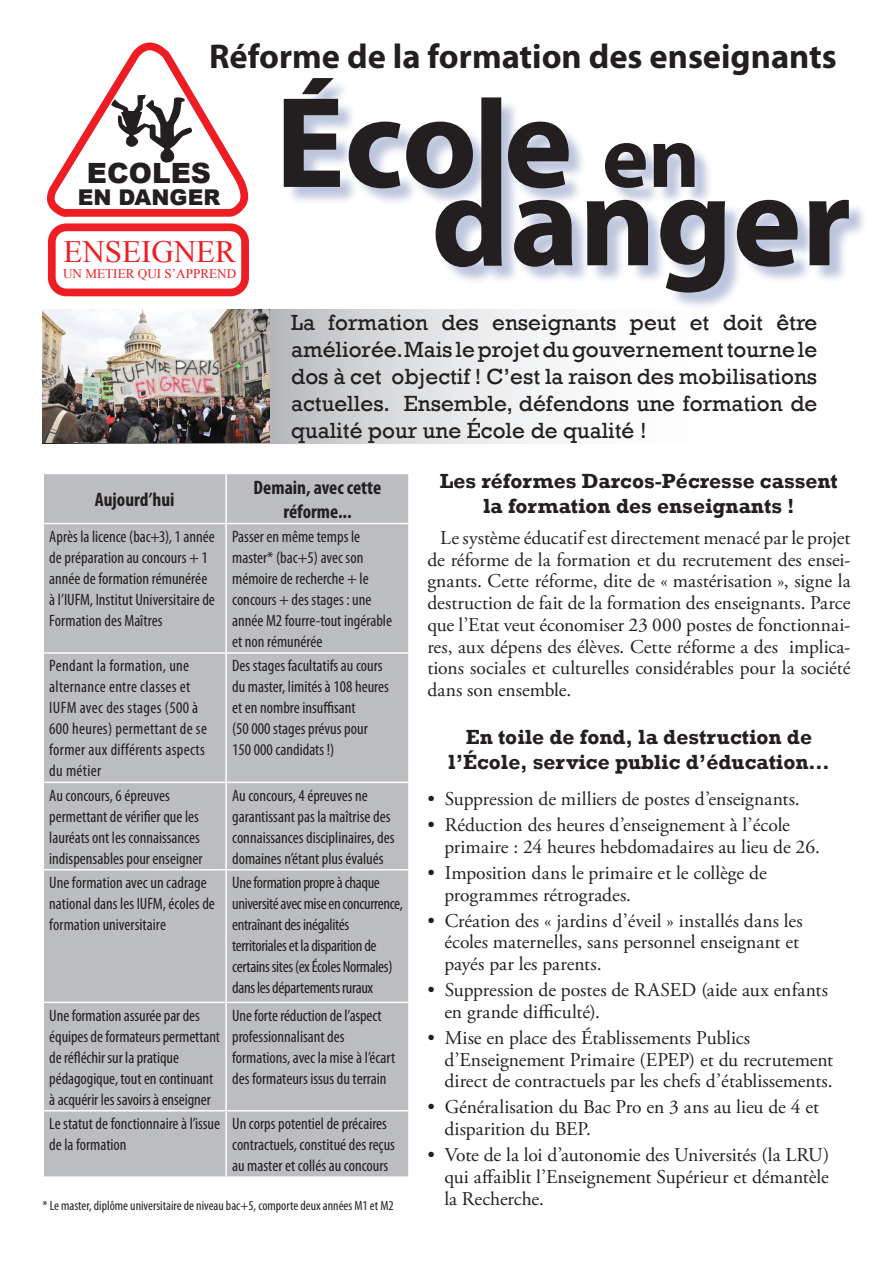
<style>
.page{position:relative;width:893px;height:1263px;background:#fff}
.page>*{position:absolute;margin:0;border:0;box-sizing:border-box;transform-origin:0 0}
.t1{font:700 130.8px "Myriad Pro";color:#231f20}
.t2{font:700 130.65px "Myriad Pro";color:#231f20}
.t3{font:700 34.5px "Myriad Pro";color:#231f20}
.t4{font:31.05px "Times New Roman";color:#ee1d23}
.t5{font:900 27.9px "Arial";color:#231f20}
.t6{font:22.5px/27px "Rockwell";color:#231f20;text-align:justify}
.t7{font:900 21.75px "Arial";color:#231f20}
.Sous-titre{font:700 21px/25.5px "Rockwell";color:#231f20;text-align:center}
.Texte_courant{font:19.5px/21.8px "Adobe Garamond Pro";color:#231f20}
.t8{font:700 condensed 19.5px/23.4px "Myriad Pro";color:#231f20;text-align:center}
.Encadré{font:condensed 16.5px/21px "Myriad Pro";color:#231f20}
.Encadré-2{font:condensed 16.5px/21px "Myriad Pro";letter-spacing:-.02em;color:#231f20}
.Encadré-3{font:condensed 16.5px/21px "Myriad Pro";letter-spacing:.02em;color:#231f20}
.t9{font:condensed 13.5px "Myriad Pro";color:#231f20}
.t10{font:13.2px "Times New Roman";color:#ee1d23}
.s1{font-size:87.75px}
</style>
<div class="page">
<div style="left:44px;top:474px;width:364px;height:702px;background:#bcbdc0"></div>
<hr style="left:225px;top:474px;width:2px;height:49px;background:#fff">
<hr style="left:43px;top:523px;width:183px;height:1px;background:#fff">
<hr style="left:226px;top:523px;width:184px;height:1px;background:#fff">
<hr style="left:225px;top:524px;width:2px;height:128px;background:#fff">
<hr style="left:43px;top:652px;width:183px;height:2px;background:#fff">
<hr style="left:226px;top:652px;width:184px;height:2px;background:#fff">
<hr style="left:225px;top:654px;width:2px;height:128px;background:#fff">
<hr style="left:43px;top:782px;width:183px;height:1px;background:#fff">
<hr style="left:226px;top:782px;width:184px;height:1px;background:#fff">
<hr style="left:225px;top:783px;width:2px;height:86px;background:#fff">
<hr style="left:43px;top:869px;width:183px;height:1px;background:#fff">
<hr style="left:226px;top:869px;width:184px;height:1px;background:#fff">
<hr style="left:225px;top:870px;width:2px;height:132px;background:#fff">
<hr style="left:43px;top:1002px;width:183px;height:1px;background:#fff">
<hr style="left:226px;top:1002px;width:184px;height:1px;background:#fff">
<hr style="left:225px;top:1003px;width:2px;height:107px;background:#fff">
<hr style="left:43px;top:1110px;width:183px;height:1px;background:#fff">
<hr style="left:226px;top:1110px;width:184px;height:1px;background:#fff">
<hr style="left:225px;top:1111px;width:2px;height:65px;background:#fff">
<svg style="left:270px;top:310px;width:277px;height:133px"></svg>
<svg style="left:48px;top:223px;width:201px;height:73px"></svg>
<svg style="left:47px;top:43px;width:202px;height:174px"></svg>
<div style="left:286px;top:80px;width:607px;height:277px;background:#253f8e;opacity:.3"></div>
<svg style="left:435px;top:97px;width:67px;height:170px"></svg>
<img style="left:43px;top:309px;width:227px;height:134px">
<p class="t3" style="left:209px;top:34px;width:629px">Réforme de la formation des enseignants</p>
<p class="t2" style="left:275px;top:58px;width:426px">Éco e <span class="s1">en</span></p>
<p class="t1" style="left:510px;top:136px;width:342px">anger</p>
<p class="t5" style="left:87px;top:153px;width:126px">ECOLES</p>
<p class="t7" style="left:78px;top:181px;width:144px">EN DANGER</p>
<p class="t4" style="left:64px;top:231px;width:174px">ENSEIGNER</p>
<p class="t10" style="left:63px;top:265px;width:175px">UN METIER QUI S’APPREND</p>
<p class="t6" style="left:291px;top:309px;width:527px">La formation des enseignants peut et doit être améliorée. Mais le projet du gouvernement tourne le dos à cet objectif ! C’est la raison des mobilisations actuelles. Ensemble, défendons une formation de qualité pour une École de qualité !</p>
<p class="t8" style="left:95px;top:487px;width:81px">Aujourd’hui</p>
<p class="t8" style="left:254px;top:475px;width:129px">Demain, avec cette réforme...</p>
<p class="Encadré" style="left:49px;top:526px;width:167px">Après la licence (bac+3), 1 année de préparation au concours + 1 année de formation rémunérée à l’IUFM, Institut Universitaire de<br>Formation des Maîtres</p>
<p class="Encadré" style="left:232px;top:526px;width:161px">Passer en même temps le master* (bac+5) avec son mémoire de recherche + le concours + des stages : une année M2 fourre-tout ingérable et non rémunérée</p>
<p class="Encadré-3" style="left:49px;top:655px;width:159px">Pendant la formation, une alternance entre classes et<br>IUFM avec des stages (500 à<br>600 heures) permettant de se former aux différents aspects du métier</p>
<p class="Encadré" style="left:232px;top:655px;width:158px">Des stages facultatifs au cours du master, limités à 108 heures et en nombre insuffisant<br>(50 000 stages prévus pour<br>150 000 candidats !)</p>
<p class="Encadré" style="left:49px;top:784px;width:155px">Au concours, 6 épreuves permettant de vérifier que les lauréats ont les connaissances indispensables pour enseigner</p>
<p class="Encadré" style="left:232px;top:784px;width:164px">Au concours, 4 épreuves ne garantissant pas la maîtrise des connaissances disciplinaires, des domaines n’étant plus évalués</p>
<p class="Encadré" style="left:49px;top:872px;width:167px">Une formation avec un cadrage national dans les IUFM, écoles de formation universitaire</p>
<p class="Encadré-2" style="left:232px;top:872px;width:172px">Une formation propre à chaque université avec mise en concurrence, entraînant des inégalités territoriales et la disparition de certains sites (ex Écoles Normales) dans les départements ruraux</p>
<p class="Encadré" style="left:49px;top:1004px;width:172px">Une formation assurée par des équipes de formateurs permettant de réfléchir sur la pratique pédagogique, tout en continuant à acquérir les savoirs à enseigner</p>
<p class="Encadré" style="left:232px;top:1004px;width:165px">Une forte réduction de l’aspect professionnalisant des formations, avec la mise à l’écart des formateurs issus du terrain</p>
<p class="Encadré" style="left:49px;top:1113px;width:172px">Le statut de fonctionnaire à l’issue de la formation</p>
<p class="Encadré" style="left:232px;top:1113px;width:164px">Un corps potentiel de précaires contractuels, constitué des reçus au master et collés au concours</p>
<p class="t9" style="left:43px;top:1198px;width:353px">* Le master, diplôme universitaire de niveau bac+5, comporte deux années M1 et M2</p>
<p class="Sous-titre" style="left:440px;top:468px;width:399px">Les réformes Darcos-Pécresse cassent la formation des enseignants !</p>
<p class="Texte_courant" style="left:427px;top:527px;width:425px;text-align:justify;text-indent:13px">Le système éducatif est directement menacé par le projet de réforme de la formation et du recrutement des ensei&shy;gnants. Cette réforme, dite de « mastérisation », signe la destruction de fait de la formation des enseignants. Parce que l’Etat veut économiser 23 000 postes de fonctionnai&shy;res, aux dépens des élèves. Cette réforme a des implica&shy;tions sociales et culturelles considérables pour la société dans son ensemble.</p>
<p class="Sous-titre" style="left:448px;top:724px;width:383px">En toile de fond, la destruction de l’École, service public d’éducation…</p>
<p class="Texte_courant" style="left:427px;top:789px;width:374px">• Suppression de milliers de postes d’enseignants.</p>
<p class="Texte_courant" style="left:444px;top:815px;width:377px;text-indent:-17px">• Réduction des heures d’enseignement à l’école primaire : 24 heures hebdomadaires au lieu de 26.</p>
<p class="Texte_courant" style="left:444px;top:862px;width:324px;text-indent:-17px">• Imposition dans le primaire et le collège de programmes rétrogrades.</p>
<p class="Texte_courant" style="left:444px;top:910px;width:360px;text-indent:-17px">• Création des « jardins d’éveil » installés dans les écoles maternelles, sans personnel enseignant et payés par les parents.</p>
<p class="Texte_courant" style="left:444px;top:980px;width:385px;text-indent:-17px">• Suppression de postes de RASED (aide aux enfants en grande difficulté).</p>
<p class="Texte_courant" style="left:444px;top:1027px;width:390px;text-indent:-17px">• Mise en place des Établissements Publics d’Enseignement Primaire (EPEP) et du recrutement direct de contractuels par les chefs d’établissements.</p>
<p class="Texte_courant" style="left:444px;top:1097px;width:376px;text-indent:-17px">• Généralisation du Bac Pro en 3 ans au lieu de 4 et disparition du BEP.</p>
<p class="Texte_courant" style="left:444px;top:1145px;width:386px;text-align:justify;text-indent:-17px">• Vote de la loi d’autonomie des Universités (la LRU) qui affaiblit l’Enseignement Supérieur et démantèle la Recherche.</p>
</div>
